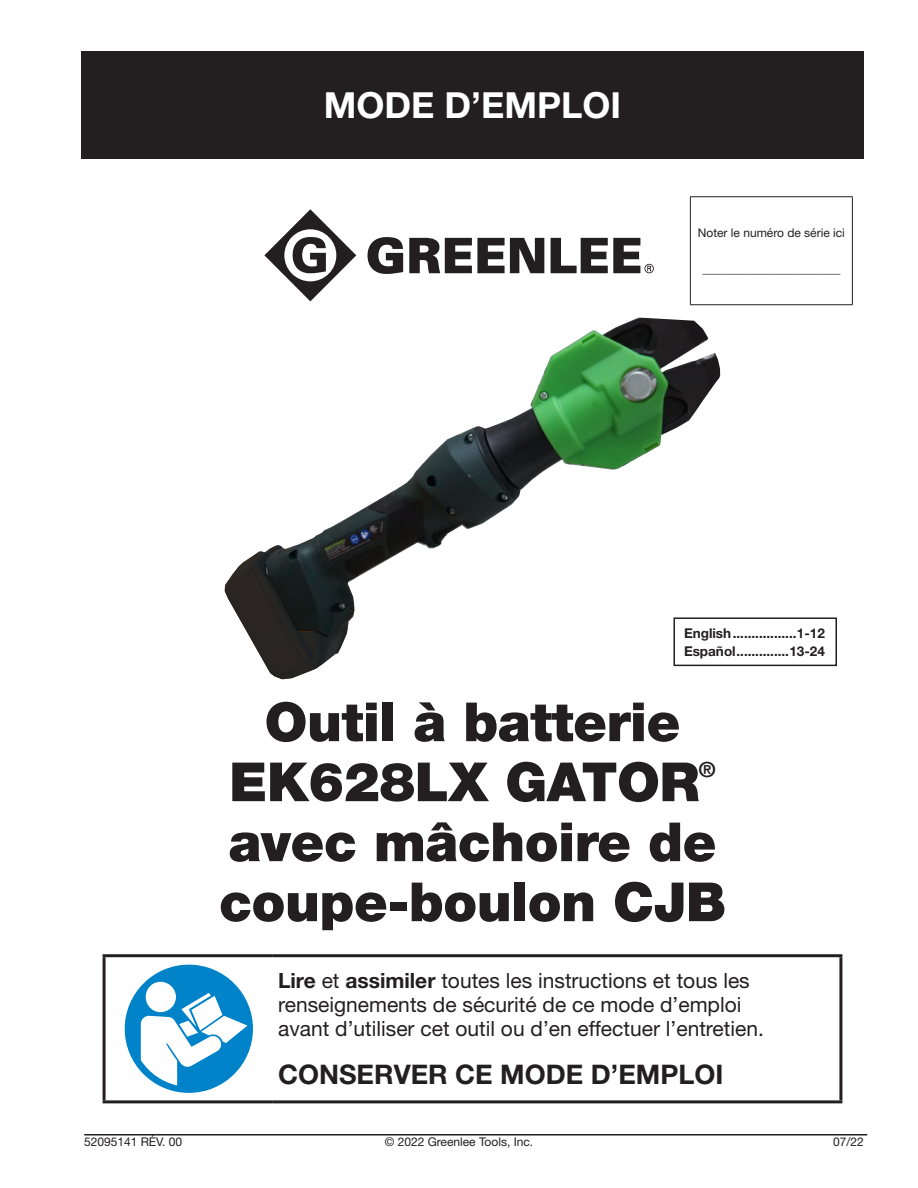
<style>
.page{position:relative;width:918px;height:1188px;background:#fff}
.page>*{position:absolute;margin:0;border:0;box-sizing:border-box;transform-origin:0 0}
.t1{font:900 54px/60px "Helvetica Neue LT Std";letter-spacing:-.01em;color:#231f20;text-align:center}
.t2{font:700 36px "Helvetica Neue LT Std";color:#fff}
.Warning_page_1{font:700 27px "Helvetica Neue LT Std";color:#231f20}
.Warning_page_1-2{font:21px/24px "Helvetica Neue LT Std";color:#231f20}
.t3{font:700 21px "Helvetica Neue LT Std";color:#231f20}
.TOC_page_1{font:700 13.5px "Helvetica Neue LT Std";color:#231f20}
.t4{font:12px "Helvetica Neue LT Std";color:#231f20}
.s1{font-weight:700}
</style>
<div class="page">
<hr style="left:84px;top:1134px;width:783px;height:2px;background:#231f20">
<div style="left:81px;top:51px;width:783px;height:108px;background:#231f20"></div>
<hr style="left:272px;top:954px;width:570px;height:3px;background:#231f20">
<hr style="left:839px;top:957px;width:3px;height:143px;background:#231f20">
<hr style="left:272px;top:1100px;width:570px;height:3px;background:#231f20">
<hr style="left:103px;top:954px;width:169px;height:3px;background:#231f20">
<hr style="left:103px;top:957px;width:3px;height:143px;background:#231f20">
<hr style="left:103px;top:1100px;width:169px;height:3px;background:#231f20">
<svg style="left:125px;top:965px;width:128px;height:128px"></svg>
<hr style="left:690px;top:196px;width:163px;height:1px;background:#231f20">
<hr style="left:690px;top:197px;width:1px;height:107px;background:#231f20">
<hr style="left:852px;top:197px;width:1px;height:107px;background:#231f20">
<hr style="left:690px;top:304px;width:163px;height:1px;background:#231f20">
<svg style="left:264px;top:209px;width:92px;height:92px"></svg>
<svg style="left:409px;top:238px;width:135px;height:35px"></svg>
<svg style="left:551px;top:238px;width:103px;height:35px"></svg>
<svg style="left:368px;top:237px;width:35px;height:37px"></svg>
<div style="left:674px;top:617px;width:163px;height:49px;border:2px solid #231f20"></div>
<img style="left:297px;top:318px;width:423px;height:349px">
<svg style="left:225px;top:545px;width:123px;height:134px"></svg>
<p class="t2" style="left:324px;top:83px;width:299px">MODE D’EMPLOI</p>
<p class="t4" style="left:698px;top:226px;width:149px">Noter le numéro de série ici</p>
<p class="t4" style="left:702px;top:262px;width:139px">_______________________</p>
<p class="TOC_page_1" style="left:684px;top:624px;width:143px">English.................1-12</p>
<p class="TOC_page_1" style="left:684px;top:642px;width:142px">Español..............13-24</p>
<p class="t1" style="left:229px;top:692px;width:472px">Outil à batterie<br>EK628LX GATOR</p>
<p class="t3" style="left:699px;top:757px;width:18px">®</p>
<p class="t1" style="left:219px;top:812px;width:508px;text-align:left">avec mâchoire de coupe-boulon CJB</p>
<p class="Warning_page_1-2" style="left:278px;top:969px;width:487px"><span class="s1">Lire</span> et <span class="s1">assimiler</span> toutes les instructions et tous les renseignements de sécurité de ce mode d’emploi avant d’utiliser cet outil ou d’en effectuer l’entretien.</p>
<p class="Warning_page_1" style="left:278px;top:1058px;width:447px">CONSERVER CE MODE D’EMPLOI</p>
<p class="t4" style="left:84px;top:1135px;width:100px">52095141 RÉV. 00</p>
<p class="t4" style="left:385px;top:1135px;width:150px">© 2022 Greenlee Tools, Inc.</p>
<p class="t4" style="left:833px;top:1135px;width:32px">07/22</p>
</div>
